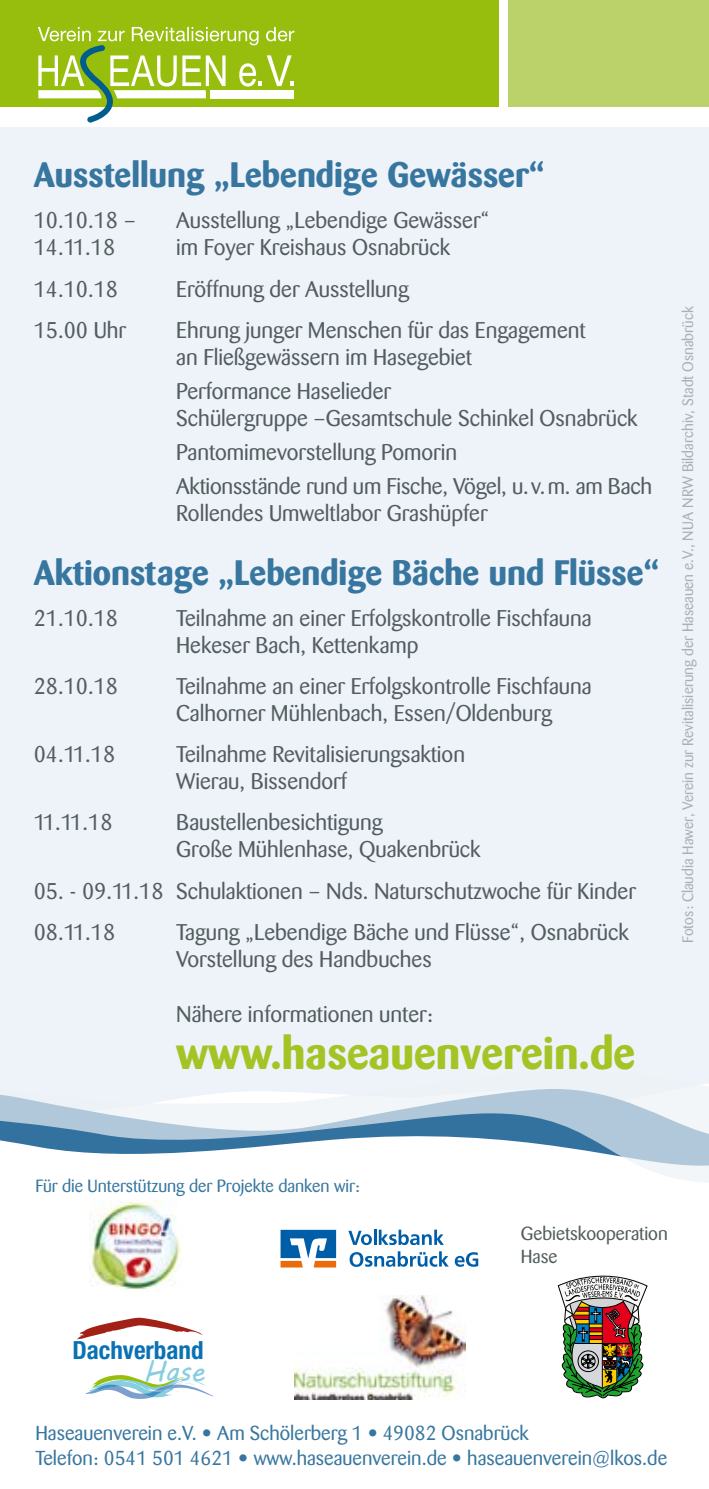
<style>
.page{position:relative;width:709px;height:1489px;background:#fff}
.page>*{position:absolute;margin:0;border:0;box-sizing:border-box;transform-origin:0 0}
.t1{font:700 45.25px "Barmeno";color:#a4c425}
.t2{font:700 35px "Barmeno";color:#37769f}
.t3{font:28.5px "MV Boli";color:#86cee0}
.t4{font:700 condensed 25px "Helvetica Neue LT";color:#0a71b4}
.t5{font:22.5px/27px "Barmeno";color:#535d5e}
.t6{font:20px/24.5px "Barmeno";color:#37769f}
.t7{font:18.75px/22.5px "Barmeno";color:#535d5e}
.t8{font:17.5px "Barmeno";color:#37769f}
.t9{font:15px "Barmeno";color:#a8b1b1}
.s1{font-family:"Helvetica Neue LT Std";font-weight:300}
</style>
<div class="page">
<div style="left:0;top:0;width:498px;height:106px;background:#97be0d"></div>
<div style="left:0;top:128px;width:709px;height:993px;background:#eef2f9"></div>
<svg style="left:0;top:1084px;width:709px;height:99px"></svg>
<img style="left:294px;top:1295px;width:172px;height:104px">
<img style="left:90px;top:1201px;width:91px;height:89px">
<div style="left:508px;top:0;width:201px;height:106px;background:#bbd26b"></div>
<svg style="left:38px;top:27px;width:256px;height:96px"></svg>
<svg style="left:77px;top:1317px;width:125px;height:22px"></svg>
<svg style="left:86px;top:1375px;width:127px;height:23px"></svg>
<svg style="left:280px;top:1229px;width:56px;height:38px"></svg>
<svg style="left:348px;top:1229px;width:96px;height:15px"></svg>
<svg style="left:349px;top:1251px;width:100px;height:15px"></svg>
<svg style="left:455px;top:1252px;width:23px;height:14px"></svg>
<svg style="left:557px;top:1275px;width:91px;height:124px"></svg>
<h2 class="t2" style="left:34px;top:154px;width:513px">Ausstellung „Lebendige Gewässer“</h2>
<p class="t5" style="left:34px;top:207px;width:104px">10.10.18 –</p>
<p class="t5" style="left:176px;top:207px;width:315px">Ausstellung „Lebendige Gewässer“</p>
<p class="t5" style="left:34px;top:234px;width:83px">14.11.18</p>
<p class="t5" style="left:176px;top:234px;width:275px">im Foyer Kreishaus Osnabrück</p>
<p class="t5" style="left:34px;top:275px;width:86px">14.10.18</p>
<p class="t5" style="left:176px;top:275px;width:234px">Eröffnung der Ausstellung</p>
<p class="t5" style="left:34px;top:317px;width:94px">15.00 Uhr</p>
<p class="t5" style="left:176px;top:317px;width:411px">Ehrung junger Menschen für das Engagement an Fließgewässern im Hasegebiet</p>
<p class="t5" style="left:176px;top:378px;width:463px">Performance Haselieder<br>Schülergruppe –Gesamtschule Schinkel Osnabrück</p>
<p class="t5" style="left:176px;top:435px;width:477px;line-height:34px">Pantomimevorstellung Pomorin<br>Aktionsstände rund um Fische, Vögel, u.v.m. am Bach</p>
<p class="t5" style="left:176px;top:500px;width:313px">Rollendes Umweltlabor Grashüpfer</p>
<h2 class="t2" style="left:34px;top:551px;width:627px">Aktionstage „Lebendige Bäche und Flüsse“</h2>
<p class="t5" style="left:34px;top:604px;width:86px">21.10.18</p>
<p class="t5" style="left:176px;top:604px;width:417px">Teilnahme an einer Erfolgskontrolle Fischfauna<br>Hekeser Bach, Kettenkamp</p>
<p class="t5" style="left:34px;top:672px;width:86px">28.10.18</p>
<p class="t5" style="left:176px;top:672px;width:417px">Teilnahme an einer Erfolgskontrolle Fischfauna<br>Calhorner Mühlenbach, Essen/Oldenburg</p>
<p class="t5" style="left:34px;top:741px;width:83px">04.11.18</p>
<p class="t5" style="left:176px;top:741px;width:290px">Teilnahme Revitalisierungsaktion<br>Wierau, Bissendorf</p>
<p class="t5" style="left:34px;top:809px;width:80px">11.11.18</p>
<p class="t5" style="left:176px;top:809px;width:306px">Baustellenbesichtigung<br>Große Mühlenhase, Quakenbrück</p>
<p class="t5" style="left:34px;top:870px;width:603px;line-height:41.2px">05. - 09.11.18 Schulaktionen – Nds. Naturschutzwoche für Kinder<br>08.11.18</p>
<p class="t5" style="left:176px;top:918px;width:454px">Tagung „Lebendige Bäche und Flüsse“, Osnabrück<br>Vorstellung des Handbuches</p>
<p class="t5" style="left:176px;top:1001px;width:258px">Nähere informationen unter:</p>
<h1 class="t1" style="left:176px;top:1026px;width:460px">www.haseauenverein.de</h1>
<p class="t9" style="left:679px;top:943px;width:638px;rotate:-90deg">Fotos: Claudia Hawer, Verein zur Revitalisierung der Haseauen e.V., NUA NRW Bildarchiv, Stadt Osnabrück</p>
<p class="t8" style="left:35px;top:1175px;width:326px">Für die Unterstützung der Projekte danken wir:</p>
<p class="t4" style="left:72px;top:1334px;width:133px">Dachverband</p>
<p class="t3" style="left:144px;top:1351px;width:62px">Hase</p>
<p class="t7" style="left:521px;top:1222px;width:148px">Gebietskooperation<br>Hase</p>
<p class="t6" style="left:35px;top:1420px;width:633px">Haseauenverein e.V. <span class="s1">•</span> Am Schölerberg 1 <span class="s1">•</span> 49082 Osnabrück<br>Telefon: 0541 501 4621 <span class="s1">•</span> www.haseauenverein.de <span class="s1">•</span> haseauenverein@lkos.de</p>
</div>
